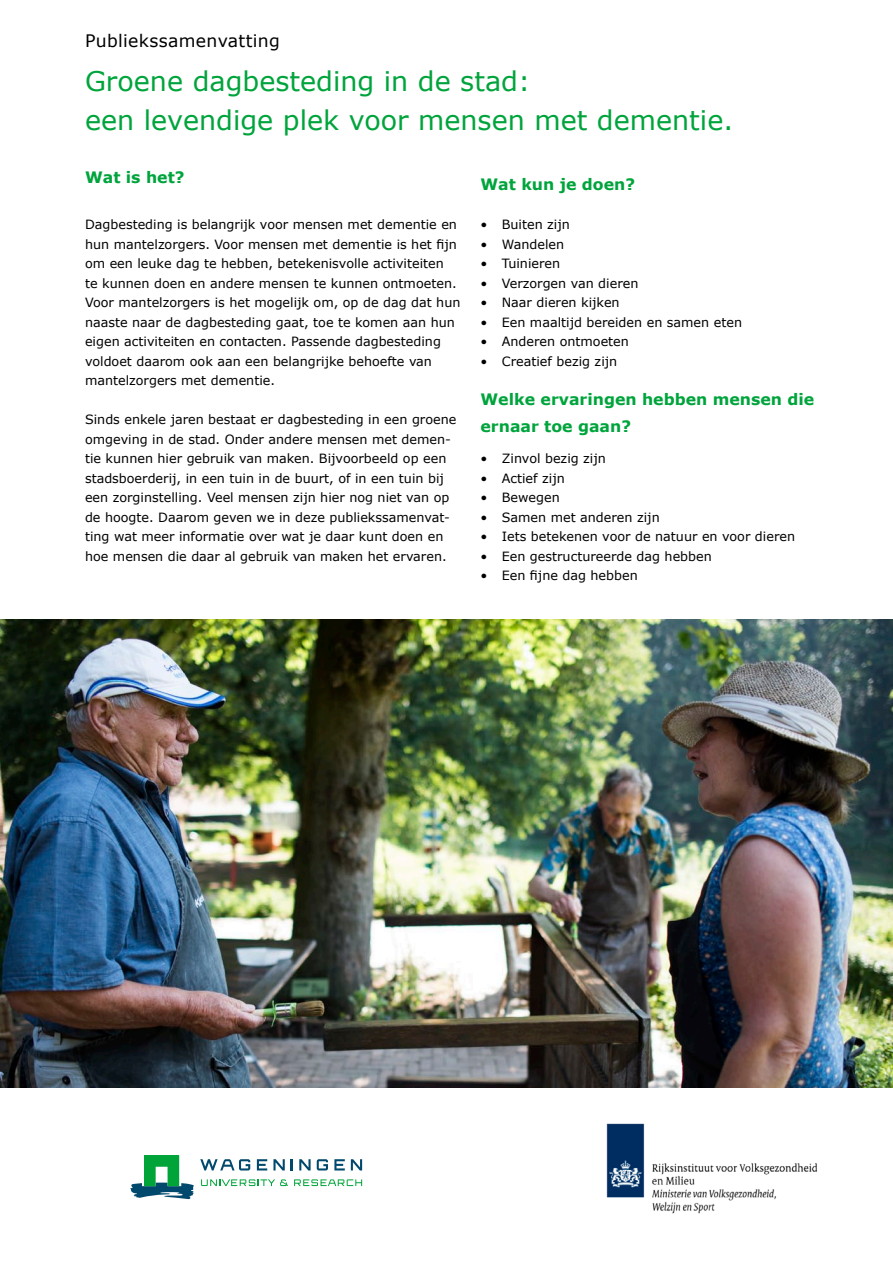
<style>
.page{position:relative;width:893px;height:1263px;background:#fff}
.page>*{position:absolute;margin:0;border:0;box-sizing:border-box;transform-origin:0 0}
.t1{font:27px/39px "Verdana";color:#00a43c}
.t2{font:17.25px "Verdana";letter-spacing:.02em;color:#000}
.t3{font:700 15.75px/27px "Verdana";color:#00a43c}
.t4{font:12.75px/19.5px "Verdana";color:#000}
</style>
<div class="page">
<img style="left:0;top:619px;width:893px;height:468px">
<img style="left:606px;top:1123px;width:212px;height:91px">
<svg style="left:130px;top:1155px;width:232px;height:44px"></svg>
<h2 class="t2" style="left:85px;top:30px;width:196px">Publiekssamenvatting</h2>
<h1 class="t1" style="left:85px;top:60px;width:650px">Groene dagbesteding in de stad:<br>een levendige plek voor mensen met dementie.</h1>
<p class="t3" style="left:85px;top:163px;width:101px">Wat is het?</p>
<p class="t4" style="left:85px;top:214px;width:377px">Dagbesteding is belangrijk voor mensen met dementie en hun mantelzorgers. Voor mensen met dementie is het fijn om een leuke dag te hebben, betekenisvolle activiteiten<br>te kunnen doen en andere mensen te kunnen ontmoeten.<br>Voor mantelzorgers is het mogelijk om, op de dag dat hun naaste naar de dagbesteding gaat, toe te komen aan hun eigen activiteiten en contacten. Passende dagbesteding voldoet daarom ook aan een belangrijke behoefte van mantelzorgers met dementie.</p>
<p class="t4" style="left:85px;top:409px;width:373px">Sinds enkele jaren bestaat er dagbesteding in een groene omgeving in de stad. Onder andere mensen met demen&shy;tie kunnen hier gebruik van maken. Bijvoorbeeld op een stadsboerderij, in een tuin in de buurt, of in een tuin bij een zorginstelling. Veel mensen zijn hier nog niet van op de hoogte. Daarom geven we in deze publiekssamenvat&shy;ting wat meer informatie over wat je daar kunt doen en hoe mensen die daar al gebruik van maken het ervaren.</p>
<p class="t3" style="left:480px;top:170px;width:156px">Wat kun je doen?</p>
<p class="t4" style="left:480px;top:214px;width:91px">• Buiten zijn</p>
<p class="t4" style="left:480px;top:234px;width:85px">• Wandelen</p>
<p class="t4" style="left:480px;top:253px;width:81px">• Tuinieren</p>
<p class="t4" style="left:480px;top:273px;width:159px">• Verzorgen van dieren</p>
<p class="t4" style="left:480px;top:292px;width:141px">• Naar dieren kijken</p>
<p class="t4" style="left:480px;top:312px;width:263px">• Een maaltijd bereiden en samen eten</p>
<p class="t4" style="left:480px;top:331px;width:150px">• Anderen ontmoeten</p>
<p class="t4" style="left:480px;top:351px;width:138px">• Creatief bezig zijn</p>
<p class="t3" style="left:480px;top:386px;width:335px">Welke ervaringen hebben mensen die ernaar toe gaan?</p>
<p class="t4" style="left:480px;top:448px;width:127px">• Zinvol bezig zijn</p>
<p class="t4" style="left:480px;top:468px;width:86px">• Actief zijn</p>
<p class="t4" style="left:480px;top:487px;width:81px">• Bewegen</p>
<p class="t4" style="left:480px;top:507px;width:181px">• Samen met anderen zijn</p>
<p class="t4" style="left:480px;top:526px;width:316px">• Iets betekenen voor de natuur en voor dieren</p>
<p class="t4" style="left:480px;top:546px;width:233px">• Een gestructureerde dag hebben</p>
<p class="t4" style="left:480px;top:565px;width:159px">• Een fijne dag hebben</p>
</div>
